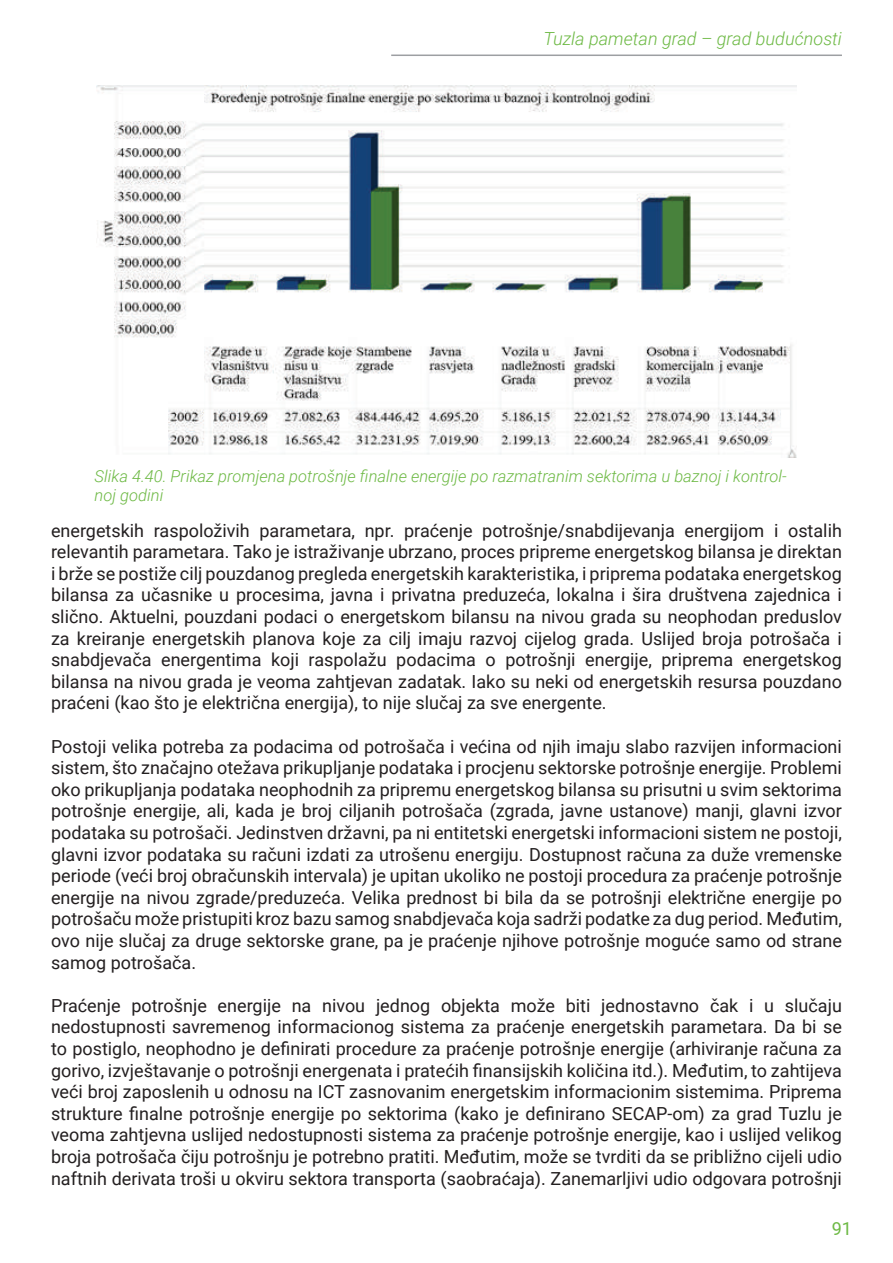
<style>
.page{position:relative;width:893px;height:1263px;background:#fff}
.page>*{position:absolute;margin:0;border:0;box-sizing:border-box;transform-origin:0 0}
.t1{font:18px/21.6px "Roboto";color:#231f20;text-align:justify}
.t2{font:italic 300 18px "Roboto";color:#6db944}
.t3{font:18px "Roboto";color:#6db944}
.t4{font:italic 300 16.5px/19.8px "Roboto";color:#6db944}
</style>
<div class="page">
<hr style="left:391px;top:55px;width:451px;height:1px;background:#9d9fa2">
<img style="left:96px;top:85px;width:701px;height:373px">
<p class="t2" style="left:543px;top:26px;width:300px">Tuzla pametan grad – grad budućnosti</p>
<p class="t4" style="left:95px;top:465px;width:694px">Slika 4.40. Prikaz promjena potrošnje finalne energije po razmatranim sektorima u baznoj i kontrol&shy;noj godini</p>
<p class="t1" style="left:51px;top:519px;width:792px">energetskih raspoloživih parametara, npr. praćenje potrošnje/snabdijevanja energijom i ostalih relevantih parametara. Tako je istraživanje ubrzano, proces pripreme energetskog bilansa je direktan i brže se postiže cilj pouzdanog pregleda energetskih karakteristika, i priprema podataka energetskog bilansa za učasnike u procesima, javna i privatna preduzeća, lokalna i šira društvena zajednica i slično. Aktuelni, pouzdani podaci o energetskom bilansu na nivou grada su neophodan preduslov za kreiranje energetskih planova koje za cilj imaju razvoj cijelog grada. Uslijed broja potrošača i snabdjevača energentima koji raspolažu podacima o potrošnji energije, priprema energetskog bilansa na nivou grada je veoma zahtjevan zadatak. Iako su neki od energetskih resursa pouzdano praćeni (kao što je električna energija), to nije slučaj za sve energente.</p>
<p class="t1" style="left:51px;top:735px;width:792px">Postoji velika potreba za podacima od potrošača i većina od njih imaju slabo razvijen informacioni sistem, što značajno otežava prikupljanje podataka i procjenu sektorske potrošnje energije. Problemi oko prikupljanja podataka neophodnih za pripremu energetskog bilansa su prisutni u svim sektorima potrošnje energije, ali, kada je broj ciljanih potrošača (zgrada, javne ustanove) manji, glavni izvor podataka su potrošači. Jedinstven državni, pa ni entitetski energetski informacioni sistem ne postoji, glavni izvor podataka su računi izdati za utrošenu energiju. Dostupnost računa za duže vremenske periode (veći broj obračunskih intervala) je upitan ukoliko ne postoji procedura za praćenje potrošnje energije na nivou zgrade/preduzeća. Velika prednost bi bila da se potrošnji električne energije po potrošaču može pristupiti kroz bazu samog snabdjevača koja sadrži podatke za dug period. Međutim, ovo nije slučaj za druge sektorske grane, pa je praćenje njihove potrošnje moguće samo od strane samog potrošača.</p>
<p class="t1" style="left:51px;top:994px;width:792px">Praćenje potrošnje energije na nivou jednog objekta može biti jednostavno čak i u slučaju nedostupnosti savremenog informacionog sistema za praćenje energetskih parametara. Da bi se to postiglo, neophodno je definirati procedure za praćenje potrošnje energije (arhiviranje računa za gorivo, izvještavanje o potrošnji energenata i pratećih finansijskih količina itd.). Međutim, to zahtijeva veći broj zaposlenih u odnosu na ICT zasnovanim energetskim informacionim sistemima. Priprema strukture finalne potrošnje energije po sektorima (kako je definirano SECAP-om) za grad Tuzlu je veoma zahtjevna uslijed nedostupnosti sistema za praćenje potrošnje energije, kao i uslijed velikog broja potrošača čiju potrošnju je potrebno pratiti. Međutim, može se tvrditi da se približno cijeli udio naftnih derivata troši u okviru sektora transporta (saobraćaja). Zanemarljivi udio odgovara potrošnji</p>
<p class="t3" style="left:832px;top:1216px;width:22px">91</p>
</div>
